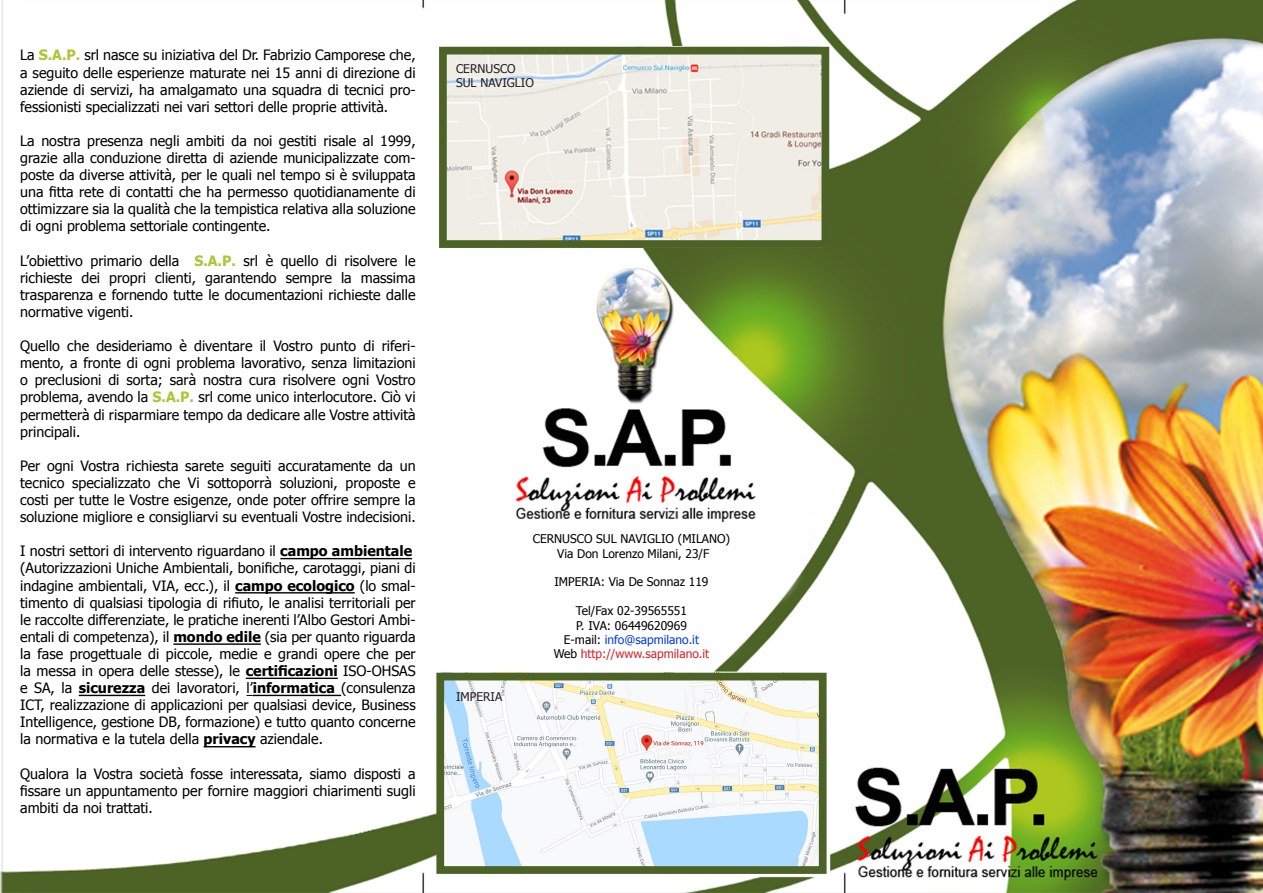
<style>
.page{position:relative;width:1263px;height:893px;background:#fff}
.page>*{position:absolute;margin:0;border:0;box-sizing:border-box;transform-origin:0 0}
.t1{font:14.25px/17.1px "Tahoma";color:#000;text-align:justify}
.t2{font:12px "Tahoma";color:#000}
.t3{font:12px "Tahoma";color:#d1232a}
.t4{font:12px "Tahoma";color:#231f20}
.t5{font:12px "Tahoma";color:#003ae8}
.s1{font-weight:700;color:#abc738}
.s2{font-weight:700}
.s3{color:#000}
</style>
<div class="page">
<img style="left:0;top:0;width:1263px;height:893px">
<hr style="left:280px;top:558px;width:132px;height:1px;background:#000">
<hr style="left:235px;top:592px;width:120px;height:1px;background:#000">
<hr style="left:173px;top:643px;width:88px;height:2px;background:#000">
<hr style="left:246px;top:678px;width:92px;height:1px;background:#000">
<hr style="left:79px;top:695px;width:66px;height:1px;background:#000">
<hr style="left:253px;top:695px;width:88px;height:1px;background:#000">
<hr style="left:204px;top:746px;width:52px;height:1px;background:#000">
<img style="left:445px;top:682px;width:372px;height:183px">
<div style="left:436px;top:673px;width:390px;height:201px;border:8px solid #4d6226"></div>
<img style="left:448px;top:56px;width:372px;height:183px">
<div style="left:439px;top:47px;width:390px;height:201px;border:8px solid #4d6226"></div>
<p class="t1" style="left:20px;top:46px;width:397px">La <span class="s1">S.A.P.</span> srl nasce su iniziativa del Dr. Fabrizio Camporese che, a seguito delle esperienze maturate nei 15 anni di direzione di aziende di servizi, ha amalgamato una squadra di tecnici pro&shy;fessionisti specializzati nei vari settori delle proprie attività.</p>
<p class="t1" style="left:20px;top:132px;width:397px">La nostra presenza negli ambiti da noi gestiti risale al 1999, grazie alla conduzione diretta di aziende municipalizzate com&shy;poste da diverse attività, per le quali nel tempo si è sviluppata una fitta rete di contatti che ha permesso quotidianamente di ottimizzare sia la qualità che la tempistica relativa alla soluzione di ogni problema settoriale contingente.</p>
<p class="t1" style="left:20px;top:251px;width:397px">L’obiettivo primario della <span class="s1">S.A.P.</span> srl è quello di risolvere le richieste dei propri clienti, garantendo sempre la massima trasparenza e fornendo tutte le documentazioni richieste dalle normative vigenti.</p>
<p class="t1" style="left:20px;top:337px;width:397px">Quello che desideriamo è diventare il Vostro punto di riferi&shy;mento, a fronte di ogni problema lavorativo, senza limitazioni o preclusioni di sorta; sarà nostra cura risolvere ogni Vostro problema, avendo la <span class="s1">S.A.P.</span> srl come unico interlocutore. Ciò vi permetterà di risparmiare tempo da dedicare alle Vostre attività principali.</p>
<p class="t1" style="left:20px;top:456px;width:397px">Per ogni Vostra richiesta sarete seguiti accuratamente da un tecnico specializzato che Vi sottoporrà soluzioni, proposte e costi per tutte le Vostre esigenze, onde poter offrire sempre la soluzione migliore e consigliarvi su eventuali Vostre indecisioni.</p>
<p class="t1" style="left:20px;top:542px;width:393px">I nostri settori di intervento riguardano il <span class="s2">campo ambientale</span></p>
<p class="t1" style="left:20px;top:559px;width:397px">(Autorizzazioni Uniche Ambientali, bonifiche, carotaggi, piani di indagine ambientali, VIA, ecc.), il <span class="s2">campo ecologico</span> (lo smal&shy;timento di qualsiasi tipologia di rifiuto, le analisi territoriali per le raccolte differenziate, le pratiche inerenti l’Albo Gestori Ambi&shy;entali di competenza), il <span class="s2">mondo edile</span> (sia per quanto riguarda la fase progettuale di piccole, medie e grandi opere che per la messa in opera delle stesse), le <span class="s2">certificazioni</span> ISO-OHSAS e SA, la <span class="s2">sicurezza</span> dei lavoratori, l’<span class="s2">informatica</span> (consulenza ICT, realizzazione di applicazioni per qualsiasi device, Business Intelligence, gestione DB, formazione) e tutto quanto concerne la normativa e la tutela della <span class="s2">privacy</span> aziendale.</p>
<p class="t1" style="left:20px;top:764px;width:397px">Qualora la Vostra società fosse interessata, siamo disposti a fissare un appuntamento per fornire maggiori chiarimenti sugli ambiti da noi trattati.</p>
<p class="t4" style="left:456px;top:61px;width:61px">CERNUSCO</p>
<p class="t4" style="left:456px;top:75px;width:79px">SUL NAVIGLIO</p>
<p class="t4" style="left:456px;top:688px;width:48px">IMPERIA</p>
<p class="t2" style="left:533px;top:531px;width:199px">CERNUSCO SUL NAVIGLIO (MILANO)</p>
<p class="t2" style="left:557px;top:545px;width:154px">Via Don Lorenzo Milani, 23/F</p>
<p class="t2" style="left:554px;top:574px;width:155px">IMPERIA: Via De Sonnaz 119</p>
<p class="t2" style="left:576px;top:603px;width:113px">Tel/Fax 02-39565551</p>
<p class="t2" style="left:576px;top:617px;width:112px">P. IVA: 06449620969</p>
<p class="t5" style="left:564px;top:631px;width:137px"><span class="s3">E-mail:</span> info@sapmilano.it</p>
<p class="t3" style="left:554px;top:646px;width:157px"><span class="s3">Web</span> http://www.sapmilano.it</p>
</div>
